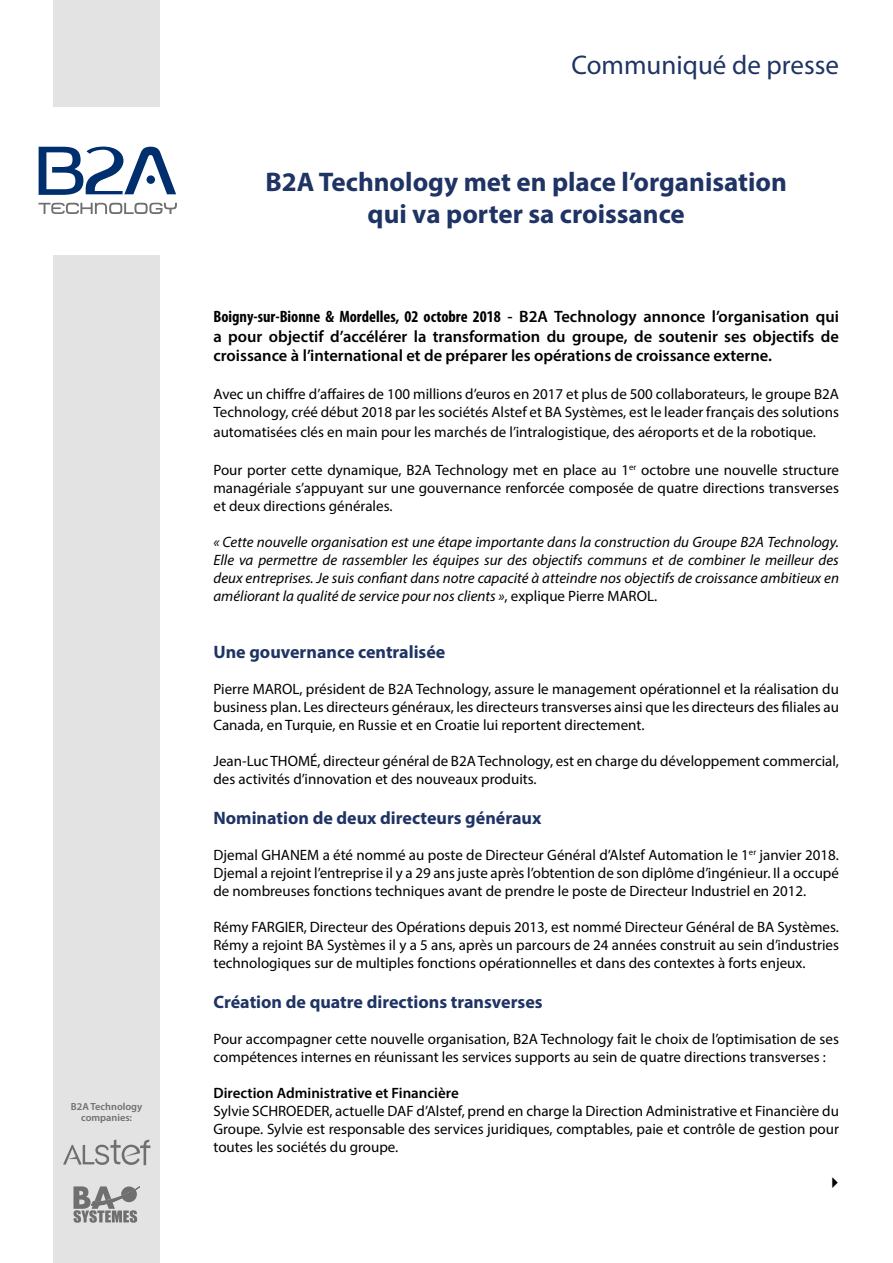
<style>
.page{position:relative;width:893px;height:1263px;background:#fff}
.page>*{position:absolute;margin:0;border:0;box-sizing:border-box;transform-origin:0 0}
.t1{font:700 27px/32.4px "Myriad Pro";color:#1f3464;text-align:center}
.t2{font:27px "Myriad Pro";color:#1f3464}
.t3{font:700 18px "Myriad Pro";color:#1f3464}
.t4{font:600 16.5px/19.8px "Myriad Pro";color:#000;text-align:justify}
.t5{font:15px/18px "Myriad Pro";color:#000;text-align:justify}
.t6{font:italic 15px/18px "Myriad Pro";color:#000;text-align:justify}
.t7{font:600 15px "Myriad Pro";color:#000}
.t8{font:600 10.35px/10.9px "Myriad Pro";color:#706f6f;text-align:center}
.s1{font-weight:700;font-stretch:condensed}
.s2{font-style:normal}
</style>
<div class="page">
<div style="left:53px;top:255px;width:107px;height:1008px;background:#e3e3e3"></div>
<svg style="left:73px;top:1186px;width:67px;height:37px"></svg>
<svg style="left:39px;top:147px;width:137px;height:48px"></svg>
<div style="left:147px;top:175px;width:8px;height:9px;background:#002f6e;border-radius:50%"></div>
<svg style="left:39px;top:203px;width:138px;height:11px"></svg>
<svg style="left:63px;top:1139px;width:87px;height:27px"></svg>
<div style="left:53px;top:0;width:107px;height:106px;background:#e3e3e3"></div>
<p class="t8" style="left:71px;top:1101px;width:73px">B2A Technology companies:</p>
<h1 class="t2" style="left:571px;top:49px;width:269px">Communiqué de presse</h1>
<h1 class="t1" style="left:266px;top:165px;width:523px">B2A Technology met en place l’organisation qui va porter sa croissance</h1>
<p class="t4" style="left:213px;top:306px;width:627px"><span class="s1">Boigny-sur-Bionne &amp; Mordelles, 02 octobre 2018</span> - B2A Technology annonce l’organisation qui a pour objectif d’accélérer la transformation du groupe, de soutenir ses objectifs de croissance à l’international et de préparer les opérations de croissance externe.</p>
<p class="t5" style="left:213px;top:385px;width:627px">Avec un chiffre d’affaires de 100 millions d’euros en 2017 et plus de 500 collaborateurs, le groupe B2A<br>Technology, créé début 2018 par les sociétés Alstef et BA Systèmes, est le leader français des solutions</p>
<p class="t5" style="left:213px;top:423px;width:604px">automatisées clés en main pour les marchés de l’intralogistique, des aéroports et de la robotique.</p>
<p class="t5" style="left:213px;top:460px;width:627px">Pour porter cette dynamique, B2A Technology met en place au 1<sup>er</sup> octobre une nouvelle structure managériale s’appuyant sur une gouvernance renforcée composée de quatre directions transverses et deux directions générales.</p>
<p class="t6" style="left:213px;top:532px;width:627px">« Cette nouvelle organisation est une étape importante dans la construction du Groupe B2A Technology.<br>Elle va permettre de rassembler les équipes sur des objectifs communs et de combiner le meilleur des deux entreprises. Je suis confiant dans notre capacité à atteindre nos objectifs de croissance ambitieux en améliorant la qualité de service pour nos clients »<span class="s2">, explique Pierre MAROL.</span></p>
<p class="t3" style="left:213px;top:641px;width:233px">Une gouvernance centralisée</p>
<p class="t5" style="left:213px;top:680px;width:627px">Pierre MAROL, président de B2A Technology, assure le management opérationnel et la réalisation du business plan. Les directeurs généraux, les directeurs transverses ainsi que les directeurs des filiales au Canada, en Turquie, en Russie et en Croatie lui reportent directement.</p>
<p class="t5" style="left:213px;top:752px;width:627px">Jean-Luc THOMÉ, directeur général de B2A Technology, est en charge du développement commercial, des activités d’innovation et des nouveaux produits.</p>
<p class="t3" style="left:213px;top:806px;width:329px">Nomination de deux directeurs généraux</p>
<p class="t5" style="left:213px;top:846px;width:627px">Djemal GHANEM a été nommé au poste de Directeur Général d’Alstef Automation le 1<sup>er</sup> janvier 2018.<br>Djemal a rejoint l’entreprise il y a 29 ans juste après l’obtention de son diplôme d’ingénieur. Il a occupé de nombreuses fonctions techniques avant de prendre le poste de Directeur Industriel en 2012.</p>
<p class="t5" style="left:213px;top:918px;width:627px">Rémy FARGIER, Directeur des Opérations depuis 2013, est nommé Directeur Général de BA Systèmes.<br>Rémy a rejoint BA Systèmes il y a 5 ans, après un parcours de 24 années construit au sein d’industries technologiques sur de multiples fonctions opérationnelles et dans des contextes à forts enjeux.</p>
<p class="t3" style="left:213px;top:990px;width:331px">Création de quatre directions transverses</p>
<p class="t5" style="left:213px;top:1029px;width:627px">Pour accompagner cette nouvelle organisation, B2A Technology fait le choix de l’optimisation de ses compétences internes en réunissant les services supports au sein de quatre directions transverses :</p>
<p class="t7" style="left:213px;top:1083px;width:247px">Direction Administrative et Financière</p>
<p class="t5" style="left:213px;top:1101px;width:627px">Sylvie SCHROEDER, actuelle DAF d’Alstef, prend en charge la Direction Administrative et Financière du Groupe. Sylvie est responsable des services juridiques, comptables, paie et contrôle de gestion pour toutes les sociétés du groupe.</p>
</div>
